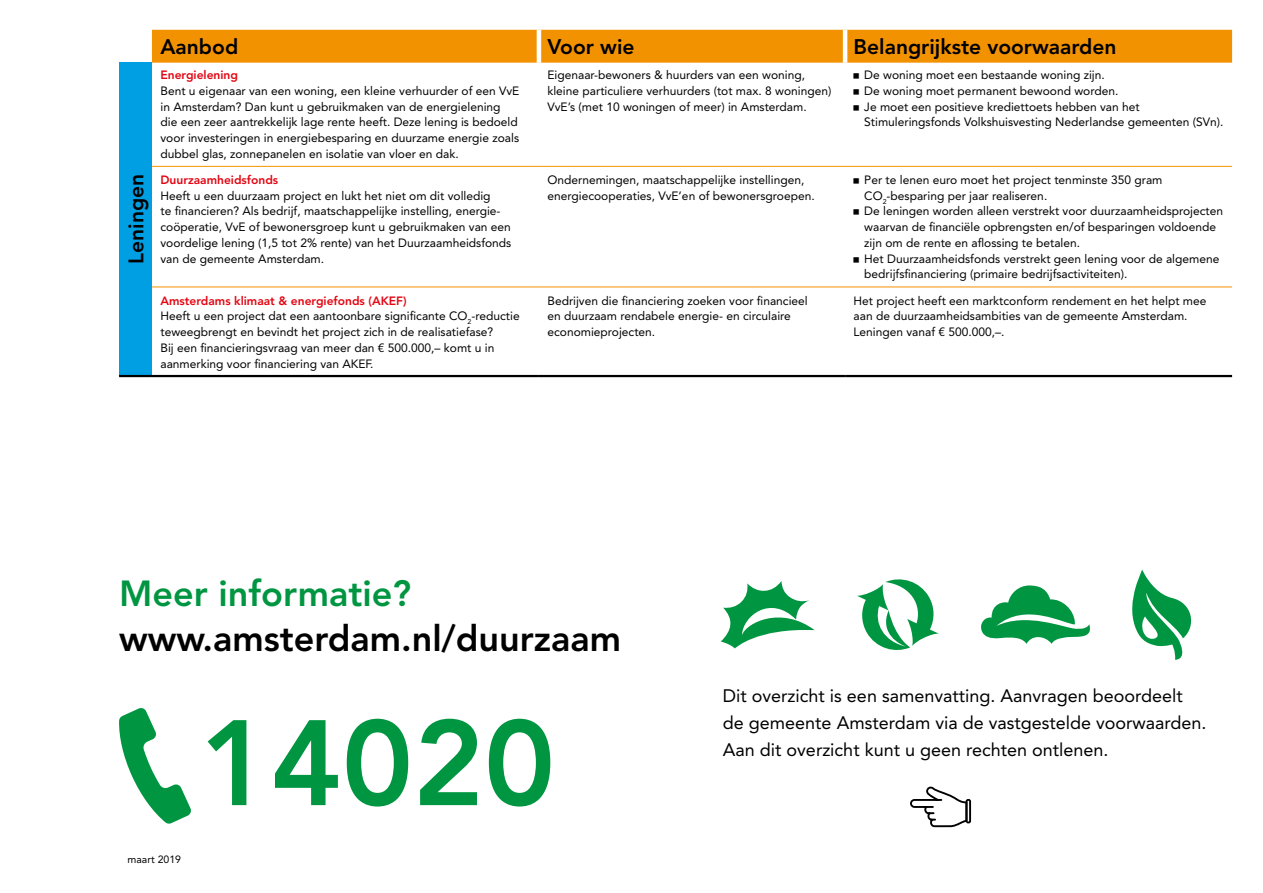
<style>
.page{position:relative;width:1263px;height:893px;background:#fff}
.page>*{position:absolute;margin:0;border:0;box-sizing:border-box;transform-origin:0 0}
.t1{font:800 120px "Avenir LT Std";color:#009641}
.t2{font:800 36px "Avenir LT Std";color:#000}
.t3{font:800 36px "Avenir LT Std";color:#009641}
.t4{font:800 21px "Avenir LT Std";color:#000}
.t5{font:18px/27px "Avenir LT Std";color:#000}
.t6{font:12px/15.8px "Avenir LT Std";color:#000}
.t7{font:800 12px "Avenir LT Std";color:#e30613}
.t8{font:10.5px "Avenir LT Std";color:#000}
.s1{font-family:"ASD Formfont"}
</style>
<div class="page">
<div style="left:152px;top:30px;width:1080px;height:33px;background:#f39200"></div>
<div style="left:119px;top:63px;width:33px;height:313px;background:#009fe3"></div>
<hr style="left:537px;top:30px;width:4px;height:33px;background:#fff">
<hr style="left:843px;top:30px;width:4px;height:33px;background:#fff">
<hr style="left:152px;top:166px;width:387px;height:1px;background:#f39200">
<hr style="left:539px;top:166px;width:306px;height:1px;background:#f39200">
<hr style="left:845px;top:166px;width:387px;height:1px;background:#f39200">
<hr style="left:152px;top:287px;width:387px;height:1px;background:#f39200">
<hr style="left:539px;top:287px;width:306px;height:1px;background:#f39200">
<hr style="left:845px;top:287px;width:387px;height:1px;background:#f39200">
<hr style="left:152px;top:375px;width:387px;height:2px;background:#000">
<hr style="left:539px;top:375px;width:306px;height:2px;background:#000">
<hr style="left:845px;top:375px;width:387px;height:2px;background:#000">
<hr style="left:119px;top:375px;width:33px;height:2px;background:#000">
<svg style="left:119px;top:708px;width:72px;height:116px"></svg>
<svg style="left:721px;top:581px;width:94px;height:67px"></svg>
<svg style="left:1132px;top:569px;width:60px;height:91px"></svg>
<svg style="left:857px;top:579px;width:82px;height:71px"></svg>
<svg style="left:981px;top:585px;width:109px;height:59px"></svg>
<svg style="left:910px;top:786px;width:61px;height:41px"></svg>
<p class="t4" style="left:160px;top:34px;width:79px">Aanbod</p>
<p class="t4" style="left:547px;top:34px;width:89px">Voor wie</p>
<p class="t4" style="left:854px;top:34px;width:264px">Belangrijkste voorwaarden</p>
<p class="t4" style="left:124px;top:264px;width:91px;rotate:-90deg">Leningen</p>
<p class="t7" style="left:160px;top:68px;width:79px">Energielening</p>
<p class="t6" style="left:160px;top:83px;width:360px">Bent u eigenaar van een woning, een kleine verhuurder of een VvE in Amsterdam? Dan kunt u gebruikmaken van de energielening die een zeer aantrekkelijk lage rente heeft. Deze lening is bedoeld voor investeringen in energiebesparing en duurzame energie zoals dubbel glas, zonnepanelen en isolatie van vloer en dak.</p>
<p class="t7" style="left:160px;top:173px;width:119px">Duurzaamheidsfonds</p>
<p class="t6" style="left:160px;top:188px;width:352px">Heeft u een duurzaam project en lukt het niet om dit volledig<br>te financieren? Als bedrijf, maatschappelijke instelling, energie&shy;coöperatie, VvE of bewonersgroep kunt u gebruikmaken van een voordelige lening (1,5 tot 2% rente) van het Duurzaamheidsfonds van de gemeente Amsterdam.</p>
<p class="t7" style="left:160px;top:293px;width:248px">Amsterdams klimaat &amp; energiefonds (AKEF)</p>
<p class="t6" style="left:160px;top:308px;width:361px">Heeft u een project dat een aantoonbare significante CO<sub>2</sub>-reductie teweegbrengt en bevindt het project zich in de realisatiefase?<br>Bij een financieringsvraag van meer dan € 500.000,– komt u in aanmerking voor financiering van AKEF.</p>
<p class="t6" style="left:547px;top:67px;width:285px">Eigenaar-bewoners &amp; huurders van een woning, kleine particuliere verhuurders (tot max. 8 woningen)<br>VvE’s (met 10 woningen of meer) in Amsterdam.</p>
<p class="t6" style="left:854px;top:67px;width:253px"><span class="s1">•</span> De woning moet een bestaande woning zijn.</p>
<p class="t6" style="left:854px;top:83px;width:266px"><span class="s1">•</span> De woning moet permanent bewoond worden.</p>
<p class="t6" style="left:864px;top:99px;width:361px;text-indent:-11px"><span class="s1">•</span> Je moet een positieve krediettoets hebben van het<br>Stimuleringsfonds Volkshuisvesting Nederlandse gemeenten (SVn).</p>
<p class="t6" style="left:547px;top:172px;width:269px">Ondernemingen, maatschappelijke instellingen, energiecooperaties, VvE’en of bewonersgroepen.</p>
<p class="t6" style="left:864px;top:172px;width:300px;text-indent:-11px"><span class="s1">•</span> Per te lenen euro moet het project tenminste 350 gram<br>CO<sub>2</sub>-besparing per jaar realiseren.</p>
<p class="t6" style="left:864px;top:203px;width:360px;text-indent:-11px"><span class="s1">•</span> De leningen worden alleen verstrekt voor duurzaamheidsprojecten waarvan de financiële opbrengsten en/of besparingen voldoende zijn om de rente en aflossing te betalen.</p>
<p class="t6" style="left:864px;top:251px;width:357px;text-indent:-11px"><span class="s1">•</span> Het Duurzaamheidsfonds verstrekt geen lening voor de algemene bedrijfsfinanciering (primaire bedrijfsactiviteiten).</p>
<p class="t6" style="left:547px;top:293px;width:262px">Bedrijven die financiering zoeken voor financieel en duurzaam rendabele energie- en circulaire economieprojecten.</p>
<p class="t6" style="left:854px;top:293px;width:354px">Het project heeft een marktconform rendement en het helpt mee aan de duurzaamheidsambities van de gemeente Amsterdam.<br>Leningen vanaf € 500.000,–.</p>
<p class="t3" style="left:119px;top:572px;width:293px">Meer informatie?</p>
<p class="t2" style="left:119px;top:617px;width:503px">www.amsterdam.nl/duurzaam</p>
<p class="t8" style="left:128px;top:853px;width:55px">maart 2019</p>
<p class="t1" style="left:200px;top:692px;width:357px">14020</p>
<p class="t5" style="left:723px;top:682px;width:485px">Dit overzicht is een samenvatting. Aanvragen beoordeelt de gemeente Amsterdam via de vastgestelde voorwaarden.<br>Aan dit overzicht kunt u geen rechten ontlenen.</p>
</div>
